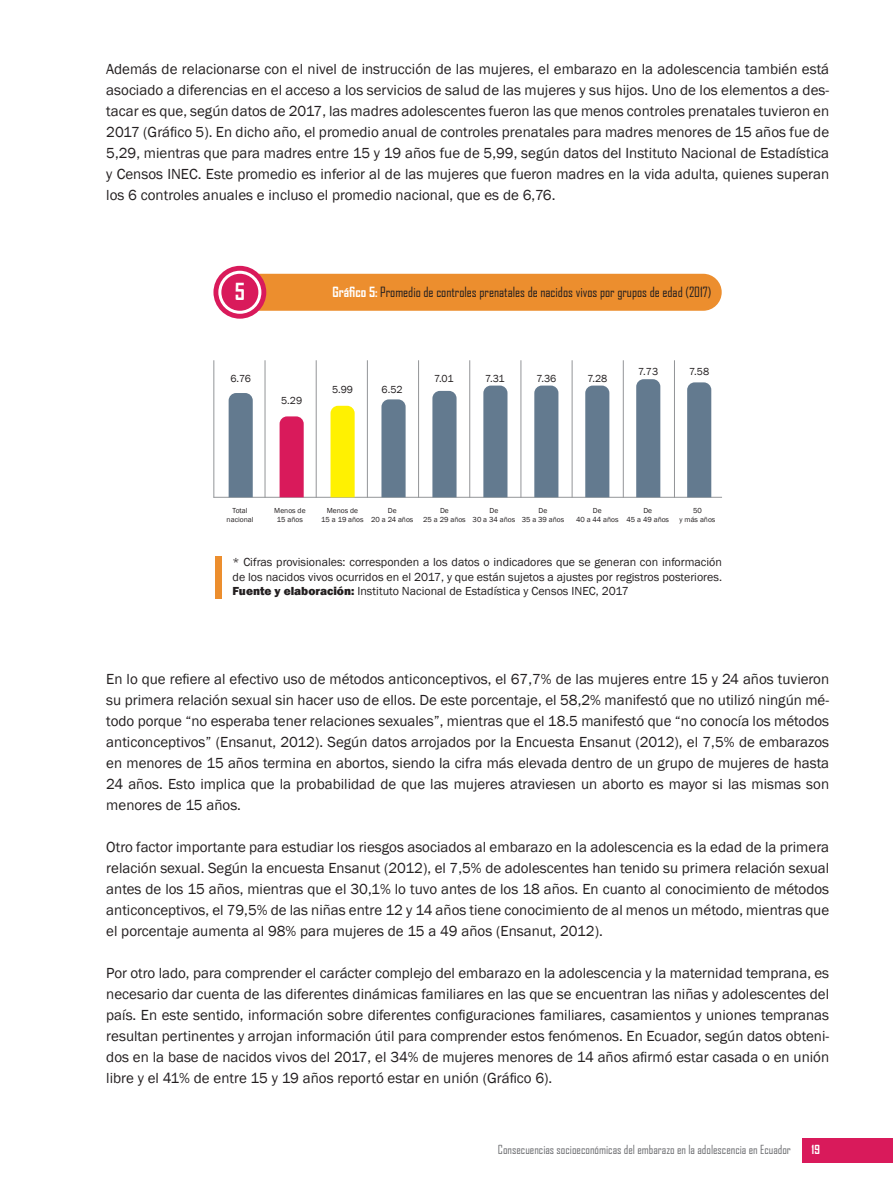
<style>
.page{position:relative;width:893px;height:1191px;background:#fff}
.page>*{position:absolute;margin:0;border:0;box-sizing:border-box;transform-origin:0 0}
.SUBTITULOS_2{font:700 22.5px "Agency FB";color:#fff}
.CUERPO_DE_TEXTO{font:15px/21px "Franklin Gothic";color:#231f20;text-align:justify}
.CUERPO_DE_TEXTO-2{font:13.5px "Agency FB";color:#231f20}
.CUERPO_DE_TEXTO-3{font:12px/14.4px "Franklin Gothic";color:#231f20}
.t1{font:12px "Agency FB";color:#6c6d70}
.t2{font:700 12px "Agency FB";color:#fff}
.CUERPO_DE_TEXTO-4{font:10.5px "Franklin Gothic";color:#231f20}
.CUERPO_DE_TEXTO-5{font:7.5px "Franklin Gothic";color:#231f20}
.s1{font-weight:700;color:#fff}
.s2{font-weight:800}
</style>
<div class="page">
<div style="left:803px;top:1138px;width:90px;height:24px;background:#d91a5b"></div>
<div style="left:221px;top:274px;width:501px;height:37px;background:#ec8e2e;border-radius:18px"></div>
<svg style="left:213px;top:266px;width:53px;height:53px"></svg>
<div style="left:216px;top:556px;width:6px;height:42px;background:#ec8e2e"></div>
<hr style="left:213px;top:497px;width:509px;height:1px;background:#939598">
<hr style="left:213px;top:360px;width:1px;height:137px;background:#939598">
<hr style="left:265px;top:360px;width:1px;height:137px;background:#939598">
<hr style="left:316px;top:360px;width:1px;height:137px;background:#939598">
<hr style="left:367px;top:360px;width:1px;height:137px;background:#939598">
<hr style="left:418px;top:360px;width:1px;height:137px;background:#939598">
<hr style="left:469px;top:360px;width:1px;height:137px;background:#939598">
<hr style="left:521px;top:360px;width:1px;height:137px;background:#939598">
<hr style="left:572px;top:360px;width:1px;height:137px;background:#939598">
<hr style="left:623px;top:360px;width:1px;height:137px;background:#939598">
<hr style="left:674px;top:360px;width:1px;height:137px;background:#939598">
<div style="left:229px;top:393px;width:24px;height:104px;background:#637a8f"></div>
<svg style="left:381px;top:399px;width:25px;height:98px;background:#6a8094"></svg>
<svg style="left:432px;top:391px;width:25px;height:106px;background:#697f93"></svg>
<div style="left:483px;top:385px;width:24px;height:112px;background:#637a8f"></div>
<div style="left:534px;top:385px;width:24px;height:112px;background:#637a8f"></div>
<div style="left:585px;top:385px;width:24px;height:112px;background:#637a8f"></div>
<div style="left:636px;top:379px;width:24px;height:118px;background:#637a8f"></div>
<div style="left:687px;top:382px;width:24px;height:115px;background:#637a8f"></div>
<div style="left:280px;top:416px;width:24px;height:81px;background:#d91a5b"></div>
<div style="left:331px;top:406px;width:24px;height:91px;background:#fff101"></div>
<p class="CUERPO_DE_TEXTO" style="left:106px;top:59px;width:724px">Además de relacionarse con el nivel de instrucción de las mujeres, el embarazo en la adolescencia también está asociado a diferencias en el acceso a los servicios de salud de las mujeres y sus hijos. Uno de los elementos a des&shy;tacar es que, según datos de 2017, las madres adolescentes fueron las que menos controles prenatales tuvieron en 2017 (Gráfico 5). En dicho año, el promedio anual de controles prenatales para madres menores de 15 años fue de 5,29, mientras que para madres entre 15 y 19 años fue de 5,99, según datos del Instituto Nacional de Estadística y Censos INEC. Este promedio es inferior al de las mujeres que fueron madres en la vida adulta, quienes superan los 6 controles anuales e incluso el promedio nacional, que es de 6,76.</p>
<p class="SUBTITULOS_2" style="left:235px;top:277px;width:12px">5</p>
<p class="CUERPO_DE_TEXTO-2" style="left:332px;top:284px;width:380px"><span class="s1">Gráfico 5:</span> Promedio de controles prenatales de nacidos vivos por grupos de edad (2017)</p>
<p class="CUERPO_DE_TEXTO-4" style="left:230px;top:372px;width:22px">6.76</p>
<p class="CUERPO_DE_TEXTO-4" style="left:281px;top:393px;width:23px">5.29</p>
<p class="CUERPO_DE_TEXTO-4" style="left:332px;top:383px;width:23px">5.99</p>
<p class="CUERPO_DE_TEXTO-4" style="left:382px;top:383px;width:23px">6.52</p>
<p class="CUERPO_DE_TEXTO-4" style="left:434px;top:372px;width:21px">7.01</p>
<p class="CUERPO_DE_TEXTO-4" style="left:485px;top:372px;width:21px">7.31</p>
<p class="CUERPO_DE_TEXTO-4" style="left:536px;top:372px;width:21px">7.36</p>
<p class="CUERPO_DE_TEXTO-4" style="left:587px;top:372px;width:21px">7.28</p>
<p class="CUERPO_DE_TEXTO-4" style="left:638px;top:365px;width:21px">7.73</p>
<p class="CUERPO_DE_TEXTO-4" style="left:689px;top:365px;width:21px">7.58</p>
<p class="CUERPO_DE_TEXTO-5" style="left:233px;top:506px;width:17px">Total</p>
<p class="CUERPO_DE_TEXTO-5" style="left:227px;top:515px;width:28px">nacional</p>
<p class="CUERPO_DE_TEXTO-5" style="left:274px;top:506px;width:33px">Menos de</p>
<p class="CUERPO_DE_TEXTO-5" style="left:277px;top:515px;width:27px">15 años</p>
<p class="CUERPO_DE_TEXTO-5" style="left:327px;top:506px;width:33px">Menos de</p>
<p class="CUERPO_DE_TEXTO-5" style="left:321px;top:515px;width:44px">15 a 19 años</p>
<p class="CUERPO_DE_TEXTO-5" style="left:388px;top:506px;width:10px">De</p>
<p class="CUERPO_DE_TEXTO-5" style="left:371px;top:515px;width:44px">20 a 24 años</p>
<p class="CUERPO_DE_TEXTO-5" style="left:440px;top:506px;width:10px">De</p>
<p class="CUERPO_DE_TEXTO-5" style="left:423px;top:515px;width:44px">25 a 29 años</p>
<p class="CUERPO_DE_TEXTO-5" style="left:489px;top:506px;width:10px">De</p>
<p class="CUERPO_DE_TEXTO-5" style="left:473px;top:515px;width:44px">30 a 34 años</p>
<p class="CUERPO_DE_TEXTO-5" style="left:539px;top:506px;width:10px">De</p>
<p class="CUERPO_DE_TEXTO-5" style="left:522px;top:515px;width:44px">35 a 39 años</p>
<p class="CUERPO_DE_TEXTO-5" style="left:593px;top:506px;width:10px">De</p>
<p class="CUERPO_DE_TEXTO-5" style="left:576px;top:515px;width:44px">40 a 44 años</p>
<p class="CUERPO_DE_TEXTO-5" style="left:643px;top:506px;width:10px">De</p>
<p class="CUERPO_DE_TEXTO-5" style="left:626px;top:515px;width:44px">45 a 49 años</p>
<p class="CUERPO_DE_TEXTO-5" style="left:693px;top:506px;width:10px">50</p>
<p class="CUERPO_DE_TEXTO-5" style="left:680px;top:515px;width:37px">y más años</p>
<p class="CUERPO_DE_TEXTO-3" style="left:233px;top:555px;width:491px">* Cifras provisionales: corresponden a los datos o indicadores que se generan con información de los nacidos vivos ocurridos en el 2017, y que están sujetos a ajustes por registros posteriores.</p>
<p class="CUERPO_DE_TEXTO-3" style="left:233px;top:584px;width:398px"><span class="s2">Fuente y elaboración:</span> Instituto Nacional de Estadística y Censos INEC, 2017</p>
<p class="CUERPO_DE_TEXTO" style="left:106px;top:668px;width:724px">En lo que refiere al efectivo uso de métodos anticonceptivos, el 67,7% de las mujeres entre 15 y 24 años tuvieron su primera relación sexual sin hacer uso de ellos. De este porcentaje, el 58,2% manifestó que no utilizó ningún mé&shy;todo porque “no esperaba tener relaciones sexuales”, mientras que el 18.5 manifestó que “no conocía los métodos anticonceptivos” (Ensanut, 2012). Según datos arrojados por la Encuesta Ensanut (2012), el 7,5% de embarazos en menores de 15 años termina en abortos, siendo la cifra más elevada dentro de un grupo de mujeres de hasta 24 años. Esto implica que la probabilidad de que las mujeres atraviesen un aborto es mayor si las mismas son menores de 15 años.</p>
<p class="CUERPO_DE_TEXTO" style="left:106px;top:836px;width:724px">Otro factor importante para estudiar los riesgos asociados al embarazo en la adolescencia es la edad de la primera relación sexual. Según la encuesta Ensanut (2012), el 7,5% de adolescentes han tenido su primera relación sexual antes de los 15 años, mientras que el 30,1% lo tuvo antes de los 18 años. En cuanto al conocimiento de métodos anticonceptivos, el 79,5% de las niñas entre 12 y 14 años tiene conocimiento de al menos un método, mientras que el porcentaje aumenta al 98% para mujeres de 15 a 49 años (Ensanut, 2012).</p>
<p class="CUERPO_DE_TEXTO" style="left:106px;top:962px;width:724px">Por otro lado, para comprender el carácter complejo del embarazo en la adolescencia y la maternidad temprana, es necesario dar cuenta de las diferentes dinámicas familiares en las que se encuentran las niñas y adolescentes del país. En este sentido, información sobre diferentes configuraciones familiares, casamientos y uniones tempranas resultan pertinentes y arrojan información útil para comprender estos fenómenos. En Ecuador, según datos obteni&shy;dos en la base de nacidos vivos del 2017, el 34% de mujeres menores de 14 años afirmó estar casada o en unión libre y el 41% de entre 15 y 19 años reportó estar en unión (Gráfico 6).</p>
<p class="t1" style="left:498px;top:1141px;width:294px">Consecuencias socioeconómicas del embarazo en la adolescencia en Ecuador</p>
<p class="t2" style="left:812px;top:1141px;width:10px">19</p>
</div>
